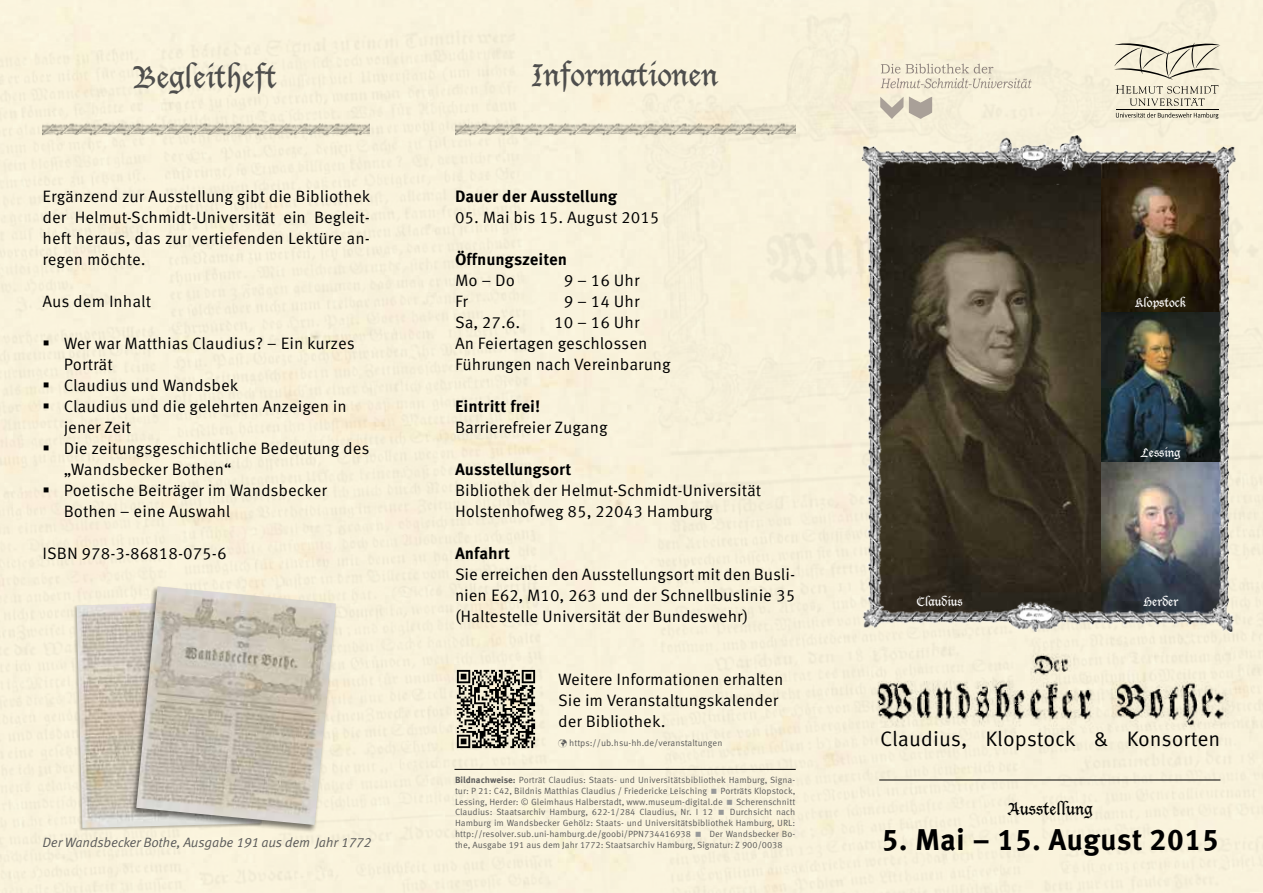
<style>
.page{position:relative;width:1263px;height:893px;background:#f8f2db}
.page>*{position:absolute;margin:0;border:0;box-sizing:border-box;transform-origin:0 0}
.t1{font:30px "Lucida Blackletter";color:#4e4e4d}
.t2{font:700 30px "Meta Corr";color:#000}
.t3{font:21px "Meta Corr";color:#000}
.t4{font:16.5px/21px "Meta Corr";color:#000}
.t5{font:700 16.5px "Meta Corr";color:#000}
.t6{font:16.5px "Lucida Blackletter";color:#000}
.t7{font:italic 13.5px "Meta Corr";letter-spacing:-.02em;color:#5b5b5a}
.t8{font:12px "Lucida Blackletter";color:#fff}
.t9{font:9px/10.8px "Meta Corr";color:#5b5b5a}
.s1{font-weight:700}
</style>
<div class="page">
<svg style="left:1116px;top:113px;width:103px;height:6px"></svg>
<hr style="left:1116px;top:109px;width:102px;height:1px;background:#000">
<svg style="left:1114px;top:43px;width:106px;height:63px;background:#dad4c0"></svg>
<svg style="left:909px;top:96px;width:23px;height:23px"></svg>
<svg style="left:880px;top:97px;width:23px;height:22px"></svg>
<svg style="left:881px;top:64px;width:151px;height:24px;background:#e3dbc8"></svg>
<hr style="left:879px;top:780px;width:341px;height:1px;background:#000">
<hr style="left:454px;top:769px;width:342px;height:1px;background:#000">
<img style="left:871px;top:650px;width:363px;height:76px">
<img style="left:860px;top:134px;width:381px;height:498px">
<img style="left:455px;top:109px;width:340px;height:34px">
<img style="left:43px;top:109px;width:327px;height:34px">
<img style="left:455px;top:668px;width:82px;height:82px">
<div style="left:73px;top:600px;width:189px;height:231px;background:#000;opacity:.25"></div>
<img style="left:77px;top:601px;width:53px;height:227px">
<div style="left:130px;top:586px;width:208px;height:247px;background:#000;opacity:.5"></div>
<img style="left:136px;top:586px;width:200px;height:239px">
<svg style="left:44px;top:340px;width:5px;height:5px"></svg>
<svg style="left:44px;top:382px;width:5px;height:5px"></svg>
<svg style="left:44px;top:403px;width:5px;height:5px"></svg>
<svg style="left:44px;top:445px;width:5px;height:5px"></svg>
<svg style="left:44px;top:487px;width:5px;height:5px"></svg>
<svg style="left:711px;top:788px;width:5px;height:6px"></svg>
<svg style="left:727px;top:799px;width:5px;height:5px"></svg>
<svg style="left:719px;top:810px;width:5px;height:5px"></svg>
<svg style="left:696px;top:832px;width:5px;height:5px"></svg>
<h1 class="t1" style="left:136px;top:59px;width:143px">Begleitheft</h1>
<p class="t4" style="left:43px;top:185px;width:329px;text-align:justify">Ergänzend zur Ausstellung gibt die Bibliothek der Helmut-Schmidt-Universität ein Begleit&shy;heft heraus, das zur vertiefenden Lektüre an&shy;regen möchte.</p>
<p class="t4" style="left:43px;top:290px;width:110px">Aus dem Inhalt</p>
<p class="t4" style="left:64px;top:332px;width:307px">Wer war Matthias Claudius? – Ein kurzes<br>Porträt<br>Claudius und Wandsbek<br>Claudius und die gelehrten Anzeigen in jener Zeit<br>Die zeitungsgeschichtliche Bedeutung des „Wandsbecker Bothen“<br>Poetische Beiträger im Wandsbecker<br>Bothen – eine Auswahl</p>
<p class="t4" style="left:42px;top:542px;width:186px">ISBN 978-3-86818-075-6</p>
<h1 class="t1" style="left:532px;top:57px;width:187px">Informationen</h1>
<p class="t5" style="left:455px;top:186px;width:164px">Dauer der Ausstellung</p>
<p class="t4" style="left:455px;top:206px;width:206px">05. Mai bis 15. August 2015</p>
<p class="t5" style="left:455px;top:249px;width:114px">Öffnungszeiten</p>
<p class="t4" style="left:455px;top:269px;width:62px">Mo – Do</p>
<p class="t4" style="left:564px;top:269px;width:77px">9 – 16 Uhr</p>
<p class="t4" style="left:455px;top:290px;width:14px">Fr</p>
<p class="t4" style="left:564px;top:290px;width:77px">9 – 14 Uhr</p>
<p class="t4" style="left:455px;top:311px;width:67px">Sa, 27.6.</p>
<p class="t4" style="left:455px;top:311px;width:217px;text-indent:99px">10 – 16 Uhr<br>An Feiertagen geschlossen<br>Führungen nach Vereinbarung</p>
<p class="t5" style="left:455px;top:396px;width:87px">Eintritt frei!</p>
<p class="t4" style="left:455px;top:416px;width:154px">Barrierefreier Zugang</p>
<p class="t5" style="left:455px;top:459px;width:118px">Ausstellungsort</p>
<p class="t4" style="left:455px;top:479px;width:308px">Bibliothek der Helmut-Schmidt-Universität<br>Holstenhofweg 85, 22043 Hamburg</p>
<p class="t5" style="left:455px;top:543px;width:57px">Anfahrt</p>
<p class="t4" style="left:455px;top:563px;width:342px;text-align:justify">Sie erreichen den Ausstellungsort mit den Busli&shy;nien E62, M10, 263 und der Schnellbuslinie 35 (Haltestelle Universität der Bundeswehr)</p>
<p class="t4" style="left:558px;top:668px;width:227px">Weitere Informationen erhalten<br>Sie im Veranstaltungskalender der Bibliothek.</p>
<p class="t9" style="left:558px;top:737px;width:166px">✓ https://ub.hsu-hh.de/veranstaltungen</p>
<p class="t9" style="left:455px;top:774px;width:342px"><span class="s1">Bildnachweise:</span> Porträt Claudius: Staats- und Universitätsbibliothek Hamburg, Signa&shy;tur: P 21: C42, Bildnis Matthias Claudius / Friedericke Leisching</p>
<p class="t9" style="left:455px;top:785px;width:342px;text-indent:266px">Porträts Klopstock,<br>Lessing, Herder: © Gleimhaus Halberstadt, www.museum-digital.de</p>
<p class="t9" style="left:736px;top:796px;width:61px">Scherenschnitt</p>
<p class="t9" style="left:455px;top:807px;width:259px">Claudius: Staatsarchiv Hamburg, 622-1/284 Claudius, Nr. I 12</p>
<p class="t9" style="left:455px;top:807px;width:342px;text-align:justify;text-indent:275px">Durchsicht nach Hamburg im Wandsbecker Gehölz: Staats- und Universitätsbibliothek Hamburg, URL: http://resolver.sub.uni-hamburg.de/goobi/PPN734416938</p>
<p class="t9" style="left:709px;top:828px;width:87px">Der Wandsbecker Bo-</p>
<p class="t7" style="left:43px;top:835px;width:330px">Der Wandsbecker Bothe, Ausgabe 191 aus dem Jahr 1772</p>
<p class="t9" style="left:455px;top:839px;width:329px">the, Ausgabe 191 aus dem Jahr 1772: Staatsarchiv Hamburg, Signatur: Z 900/0038</p>
<p class="t8" style="left:1135px;top:295px;width:52px">Klopstock</p>
<p class="t8" style="left:1141px;top:445px;width:41px">Lessing</p>
<p class="t8" style="left:917px;top:594px;width:47px">Claudius</p>
<p class="t8" style="left:1143px;top:594px;width:37px">Herder</p>
<p class="t3" style="left:880px;top:726px;width:342px">Claudius, Klopstock &amp; Konsorten</p>
<p class="t6" style="left:1008px;top:799px;width:86px">Ausstellung</p>
<h1 class="t2" style="left:881px;top:822px;width:339px">5. Mai – 15. August 2015</h1>
</div>
